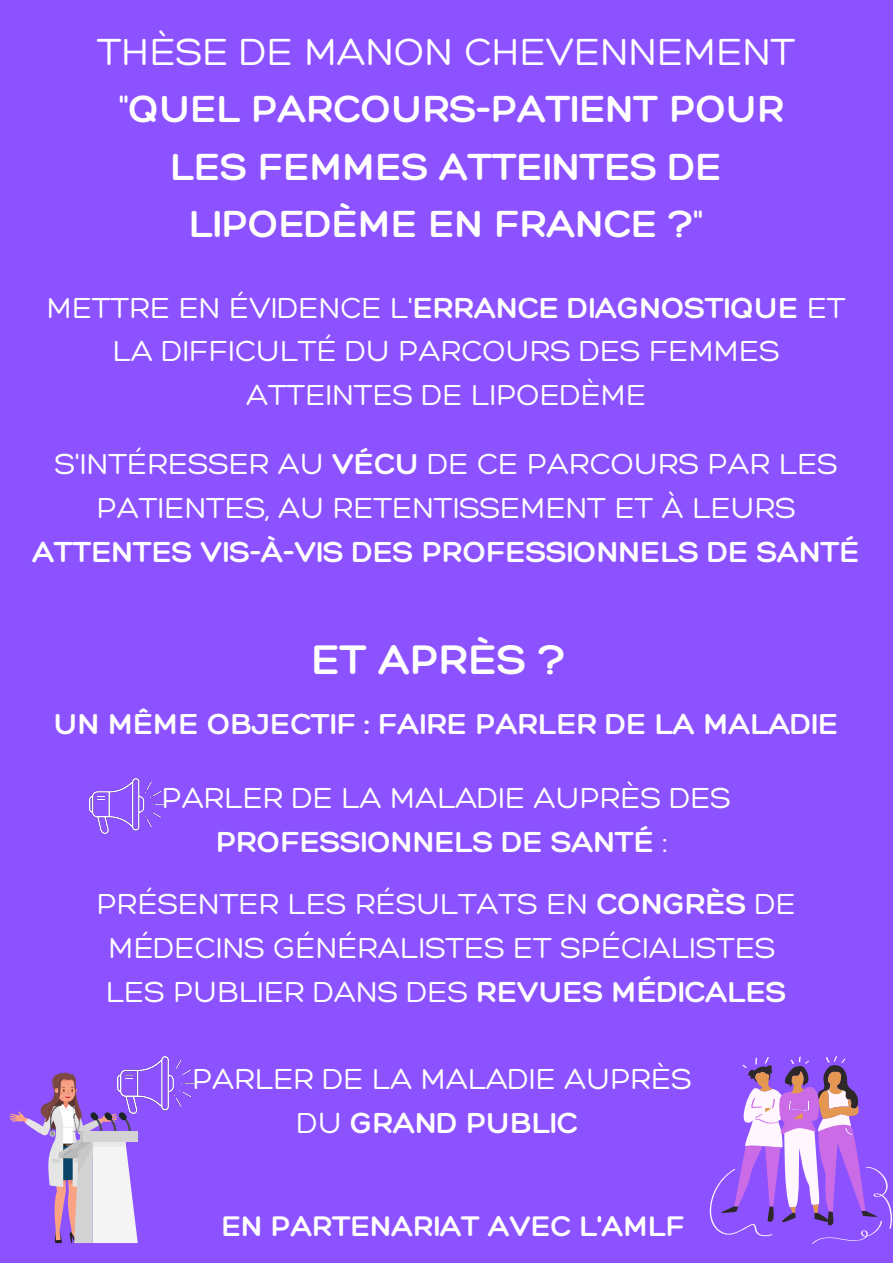
<style>
.page{position:relative;width:893px;height:1264px;background:#fff}
.page>*{position:absolute;margin:0;border:0;box-sizing:border-box;transform-origin:0 0}
.t1{font:300 44.85px "Hero";color:#fff}
.t2{font:300 41.1px/57.3px "Hero";color:#fff;text-align:center}
.t3{font:300 31.5px/43.8px "Hero";color:#fff;text-align:center}
.t4{font:300 31.5px "Hero";color:#fff}
.t5{font:300 31.35px "Hero";color:#fff}
.t6{font:300 30.9px "Hero";color:#fff}
.s1{font-style:inherit}
</style>
<div class="page">
<div style="left:0;top:0;width:892px;height:1262px;background:#8c52ff"></div>
<svg style="left:709px;top:1056px;width:183px;height:187px"></svg>
<svg style="left:10px;top:1072px;width:128px;height:170px"></svg>
<div style="left:83px;top:1131px;width:55px;height:10px;background:#d3d3d3"></div>
<img style="left:89px;top:778px;width:76px;height:55px">
<img style="left:117px;top:1056px;width:77px;height:57px">
<h2 class="t2" style="left:97px;top:22px;width:699px"><span class="s1">THÈSE DE MANON CHEVENNEMENT "</span>QUEL PARCOURS-PATIENT POUR<br>LES FEMMES ATTEINTES DE<br>LIPOEDÈME EN FRANCE ?<span class="s1">"</span></h2>
<p class="t3" style="left:47px;top:284px;width:800px">METTRE EN ÉVIDENCE L'<span class="s1">ERRANCE DIAGNOSTIQUE</span> ET<br>LA DIFFICULTÉ DU PARCOURS DES FEMMES<br>ATTEINTES DE LIPOEDÈME</p>
<p class="t3" style="left:55px;top:441px;width:784px">S'INTÉRESSER AU <span class="s1">VÉCU</span> DE CE PARCOURS PAR LES<br>PATIENTES, AU RETENTISSEMENT ET À LEURS</p>
<p class="t4" style="left:33px;top:531px;width:828px">ATTENTES VIS-À-VIS DES PROFESSIONNELS DE SANTÉ</p>
<h1 class="t1" style="left:312px;top:631px;width:255px">ET APRÈS ?</h1>
<p class="t5" style="left:54px;top:704px;width:785px">UN MÊME OBJECTIF : FAIRE PARLER DE LA MALADIE</p>
<p class="t3" style="left:162px;top:775px;width:570px">PARLER DE LA MALADIE AUPRÈS DES<br><span class="s1">PROFESSIONNELS DE SANTÉ</span> :</p>
<p class="t3" style="left:97px;top:881px;width:700px;text-align:left">PRÉSENTER LES RÉSULTATS EN <span class="s1">CONGRÈS</span> DE<br>MÉDECINS GÉNÉRALISTES ET SPÉCIALISTES<br>LES PUBLIER DANS DES <span class="s1">REVUES MÉDICALES</span></p>
<p class="t3" style="left:192px;top:1056px;width:500px">PARLER DE LA MALADIE AUPRÈS<br>DU <span class="s1">GRAND PUBLIC</span></p>
<p class="t6" style="left:222px;top:1206px;width:465px">EN PARTENARIAT AVEC L'AMLF</p>
</div>
